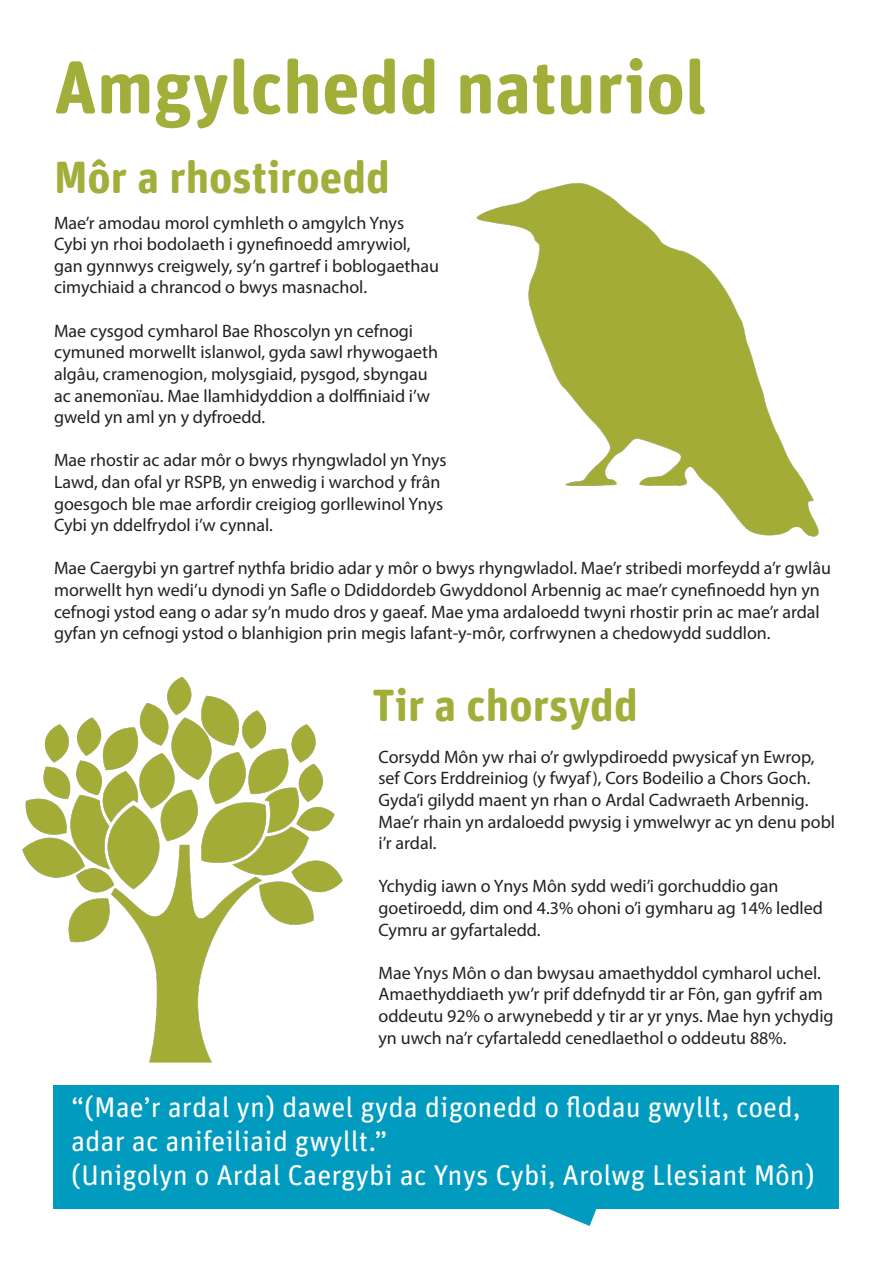
<style>
.page{position:relative;width:893px;height:1263px;background:#fff}
.page>*{position:absolute;margin:0;border:0;box-sizing:border-box;transform-origin:0 0}
.t1{font:700 75px "Unit Rounded Pro";color:#a1ae3a}
.t2{font:700 45px "Unit Rounded Pro";color:#a1ae3a}
.t3{font:28.5px/34.2px "Unit Rounded Pro";color:#fff}
.t4{font:18px/21.6px "Myriad Pro";color:#231f20}
</style>
<div class="page">
<img style="left:23px;top:677px;width:320px;height:386px">
<svg style="left:549px;top:1209px;width:48px;height:17px"></svg>
<div style="left:53px;top:1086px;width:786px;height:123px;background:#019bbf"></div>
<img style="left:476px;top:183px;width:343px;height:354px">
<p class="t1" style="left:54px;top:34px;width:654px">Amgylchedd naturiol</p>
<p class="t2" style="left:54px;top:145px;width:337px">Môr a rhostiroedd</p>
<p class="t4" style="left:54px;top:212px;width:386px">Mae’r amodau morol cymhleth o amgylch Ynys Cybi yn rhoi bodolaeth i gynefinoedd amrywiol, gan gynnwys creigwely, sy’n gartref i boblogaethau cimychiaid a chrancod o bwys masnachol.</p>
<p class="t4" style="left:54px;top:320px;width:385px">Mae cysgod cymharol Bae Rhoscolyn yn cefnogi cymuned morwellt islanwol, gyda sawl rhywogaeth algâu, cramenogion, molysgiaid, pysgod, sbyngau ac anemonïau. Mae llamhidyddion a dolffiniaid i’w gweld yn aml yn y dyfroedd.</p>
<p class="t4" style="left:54px;top:449px;width:394px">Mae rhostir ac adar môr o bwys rhyngwladol yn Ynys Lawd, dan ofal yr RSPB, yn enwedig i warchod y frân goesgoch ble mae arfordir creigiog gorllewinol Ynys Cybi yn ddelfrydol i’w cynnal.</p>
<p class="t4" style="left:54px;top:557px;width:778px">Mae Caergybi yn gartref nythfa bridio adar y môr o bwys rhyngwladol. Mae’r stribedi morfeydd a’r gwlâu morwellt hyn wedi’u dynodi yn Safle o Ddiddordeb Gwyddonol Arbennig ac mae’r cynefinoedd hyn yn cefnogi ystod eang o adar sy’n mudo dros y gaeaf. Mae yma ardaloedd twyni rhostir prin ac mae’r ardal gyfan yn cefnogi ystod o blanhigion prin megis lafant-y-môr, corfrwynen a chedowydd suddlon.</p>
<p class="t2" style="left:372px;top:673px;width:267px">Tir a chorsydd</p>
<p class="t4" style="left:378px;top:746px;width:458px">Corsydd Môn yw rhai o’r gwlypdiroedd pwysicaf yn Ewrop, sef Cors Erddreiniog (y fwyaf), Cors Bodeilio a Chors Goch.<br>Gyda’i gilydd maent yn rhan o Ardal Cadwraeth Arbennig.<br>Mae’r rhain yn ardaloedd pwysig i ymwelwyr ac yn denu pobl i’r ardal.</p>
<p class="t4" style="left:378px;top:875px;width:446px">Ychydig iawn o Ynys Môn sydd wedi’i gorchuddio gan goetiroedd, dim ond 4.3% ohoni o’i gymharu ag 14% ledled<br>Cymru ar gyfartaledd.</p>
<p class="t4" style="left:378px;top:962px;width:457px">Mae Ynys Môn o dan bwysau amaethyddol cymharol uchel.<br>Amaethyddiaeth yw’r prif ddefnydd tir ar Fôn, gan gyfrif am oddeutu 92% o arwynebedd y tir ar yr ynys. Mae hyn ychydig yn uwch na’r cyfartaledd cenedlaethol o oddeutu 88%.</p>
<p class="t3" style="left:71px;top:1089px;width:731px">“(Mae’r ardal yn) dawel gyda digonedd o flodau gwyllt, coed, adar ac anifeiliaid gwyllt.”</p>
<p class="t3" style="left:71px;top:1157px;width:745px">(Unigolyn o Ardal Caergybi ac Ynys Cybi, Arolwg Llesiant Môn)</p>
</div>
